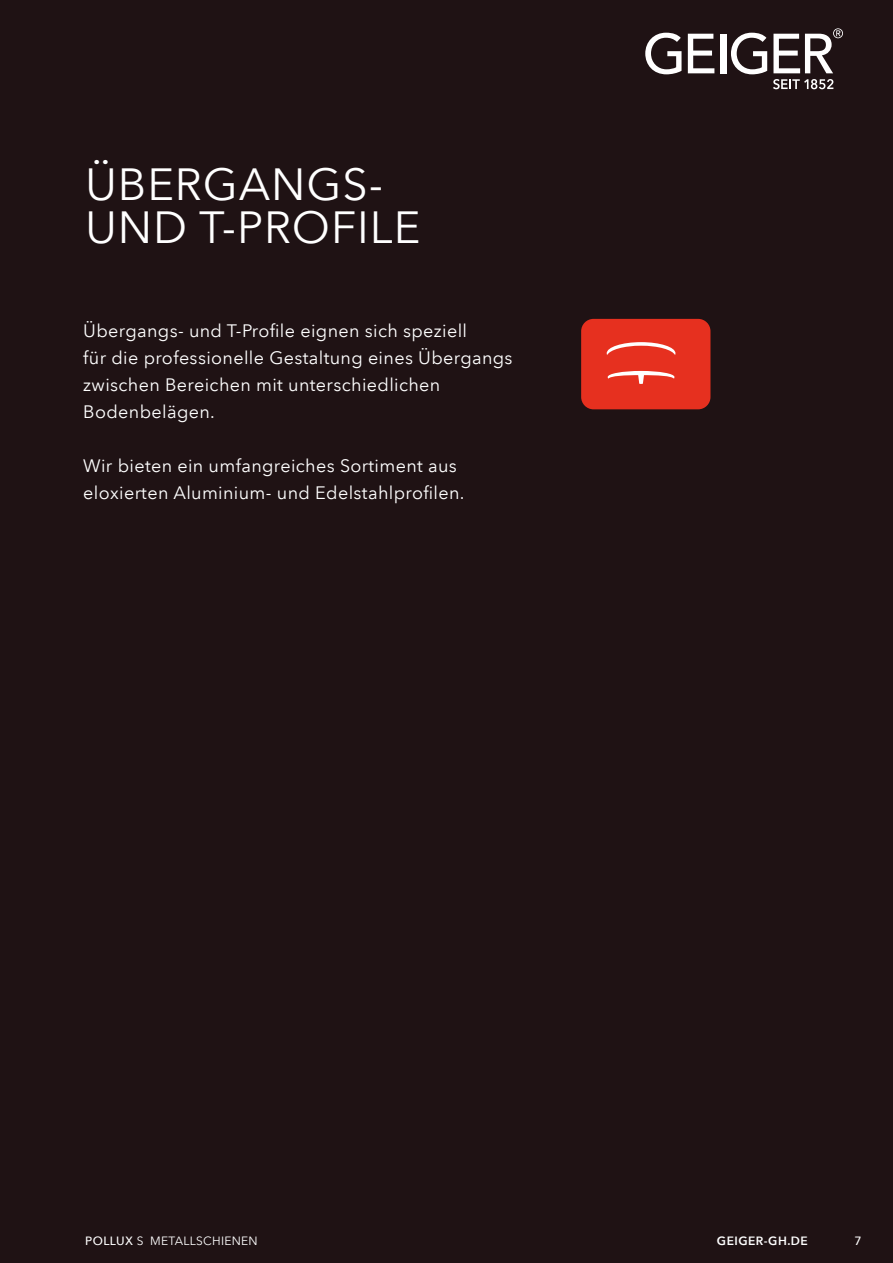
<style>
.page{position:relative;width:893px;height:1263px;background:#1f1214}
.page>*{position:absolute;margin:0;border:0;box-sizing:border-box;transform-origin:0 0}
.t1{font:45px/43.5px "Avenir Next LT Pro";letter-spacing:.02em;color:#fff}
.t2{font:18px/27px "Avenir Next LT Pro";letter-spacing:.02em;color:#fff}
.t3{font:12px "Avenir Next LT Pro";letter-spacing:.02em;color:#fff}
.t4{font:500 12px "Avenir Next LT Pro";letter-spacing:.04em;color:#fff}
.t5{font:600 12px "Avenir Next LT Pro";letter-spacing:.04em;color:#fff}
.s1{font-weight:400}
.s2{font-weight:500}
</style>
<div class="page">
<svg style="left:773px;top:79px;width:60px;height:10px"></svg>
<svg style="left:645px;top:33px;width:36px;height:41px"></svg>
<svg style="left:688px;top:34px;width:26px;height:39px"></svg>
<div style="left:720px;top:34px;width:6px;height:39px;background:#fff"></div>
<svg style="left:731px;top:33px;width:36px;height:41px"></svg>
<svg style="left:773px;top:28px;width:70px;height:45px"></svg>
<svg style="left:581px;top:319px;width:129px;height:90px;background:#e43929"></svg>
<h1 class="t1" style="left:85px;top:162px;width:337px">ÜBERGANGS-<br>UND T-PROFILE</h1>
<p class="t2" style="left:83px;top:317px;width:431px">Übergangs- und T-Profile eignen sich speziell<br>für die professionelle Gestaltung eines Übergangs zwischen Bereichen mit unterschiedlichen Bodenbelägen.</p>
<p class="t2" style="left:83px;top:452px;width:383px">Wir bieten ein umfangreiches Sortiment aus eloxierten Aluminium- und Edelstahlprofilen.</p>
<p class="t4" style="left:85px;top:1234px;width:9px">K</p>
<p class="t4" style="left:117px;top:1234px;width:143px">EKTIONSNAME <span class="s1">ZUSATZ</span></p>
<p class="t3" style="left:85px;top:1234px;width:174px"><span class="s2">POLLUX</span> S METALLSCHIENEN</p>
<p class="t5" style="left:717px;top:1234px;width:92px">GEIGER-GH.DE</p>
<p class="t4" style="left:855px;top:1234px;width:9px">7</p>
</div>
